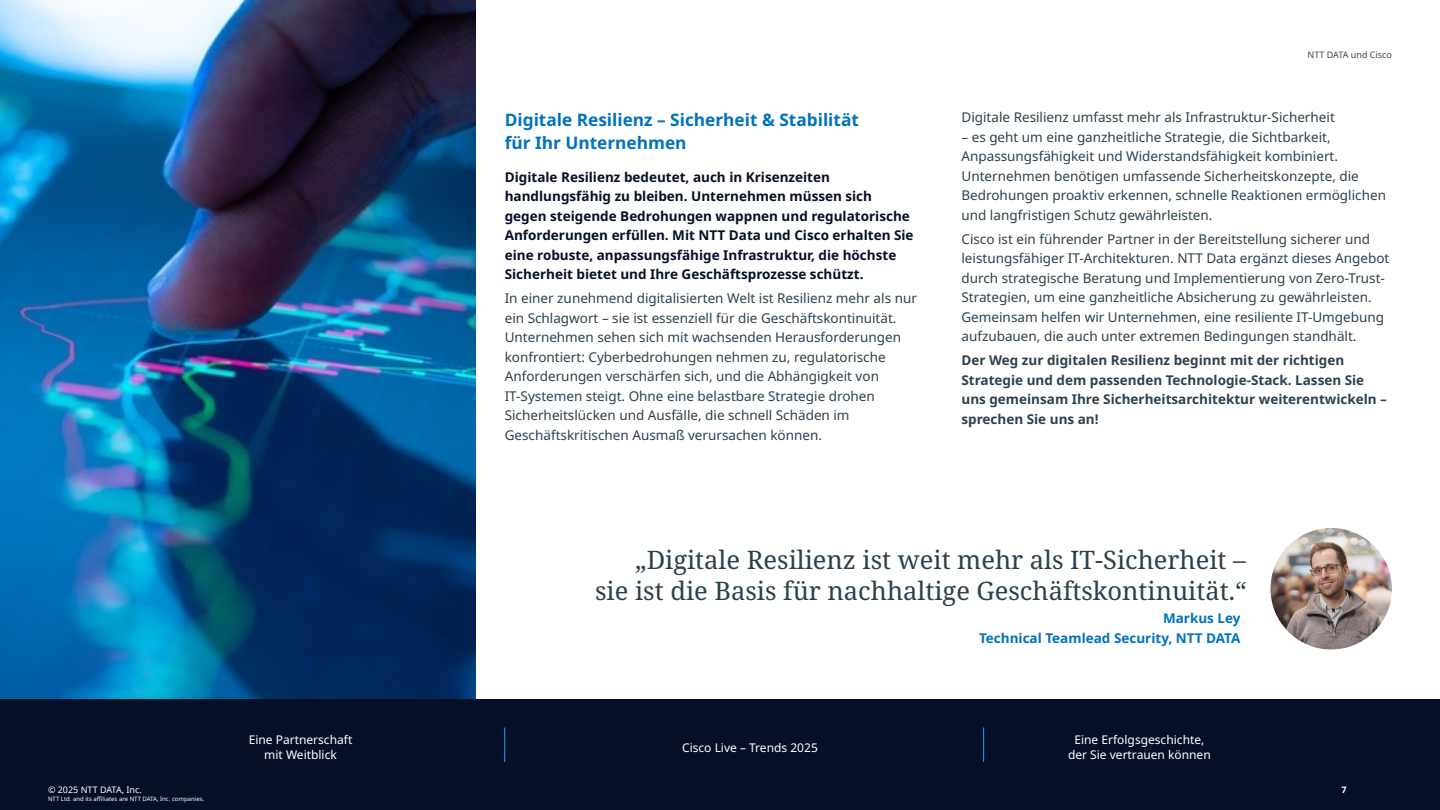
<style>
.page{position:relative;width:1440px;height:810px;background:#fff}
.page>*{position:absolute;margin:0;border:0;box-sizing:border-box;transform-origin:0 0}
.t1{font:25.5px/31.5px "Noto Serif";color:#2e404d;text-align:right}
.t2{font:700 17.25px/22.5px "Noto Sans";color:#0072bc}
.t3{font:13.5px/19.5px "Noto Sans";color:#2e404d}
.t4{font:700 13.5px/19.5px "Noto Sans";color:#070f26}
.t5{font:700 13.5px/19.5px "Noto Sans";color:#2e404d}
.t6{font:700 13.5px/19.5px "Noto Sans";color:#0072bc;text-align:right}
.t7{font:12px/15px "Noto Sans";color:#fff;text-align:center}
.t8{font:9px "Noto Sans";color:#fff}
.t9{font:9px "Noto Sans";color:#464547}
.t10{font:700 9px "Noto Sans";color:#fff}
.t11{font:6px "Noto Sans";color:#fff}
</style>
<div class="page">
<img style="left:1270px;top:528px;width:122px;height:122px;border-radius:61px">
<img style="left:0;top:0;width:475px;height:699px">
<div style="left:0;top:699px;width:1440px;height:111px;background:#070f26"></div>
<hr style="left:504px;top:728px;width:1px;height:34px;background:#19a3fc">
<hr style="left:983px;top:728px;width:1px;height:34px;background:#19a3fc">
<p class="t2" style="left:505px;top:109px;width:356px">Digitale Resilienz – Sicherheit &amp; Stabilität für Ihr Unternehmen</p>
<p class="t4" style="left:505px;top:168px;width:410px">Digitale Resilienz bedeutet, auch in Krisenzeiten handlungsfähig zu bleiben. Unternehmen müssen sich gegen steigende Bedrohungen wappnen und regulatorische Anforderungen erfüllen. Mit NTT Data und Cisco erhalten Sie eine robuste, anpassungsfähige Infrastruktur, die höchste Sicherheit bietet und Ihre Geschäftsprozesse schützt.</p>
<p class="t3" style="left:505px;top:289px;width:414px">In einer zunehmend digitalisierten Welt ist Resilienz mehr als nur ein Schlagwort – sie ist essenziell für die Geschäftskontinuität.<br>Unternehmen sehen sich mit wachsenden Herausforderungen konfrontiert: Cyberbedrohungen nehmen zu, regulatorische Anforderungen verschärfen sich, und die Abhängigkeit von IT-Systemen steigt. Ohne eine belastbare Strategie drohen Sicherheitslücken und Ausfälle, die schnell Schäden im Geschäftskritischen Ausmaß verursachen können.</p>
<p class="t9" style="left:1308px;top:49px;width:86px">NTT DATA und Cisco</p>
<p class="t3" style="left:961px;top:108px;width:375px">Digitale Resilienz umfasst mehr als Infrastruktur-Sicherheit</p>
<p class="t3" style="left:961px;top:127px;width:426px">– es geht um eine ganzheitliche Strategie, die Sichtbarkeit, Anpassungsfähigkeit und Widerstandsfähigkeit kombiniert.<br>Unternehmen benötigen umfassende Sicherheitskonzepte, die Bedrohungen proaktiv erkennen, schnelle Reaktionen ermöglichen und langfristigen Schutz gewährleisten.</p>
<p class="t3" style="left:961px;top:229px;width:429px">Cisco ist ein führender Partner in der Bereitstellung sicherer und leistungsfähiger IT-Architekturen. NTT Data ergänzt dieses Angebot durch strategische Beratung und Implementierung von Zero-Trust-Strategien, um eine ganzheitliche Absicherung zu gewährleisten.<br>Gemeinsam helfen wir Unternehmen, eine resiliente IT-Umgebung aufzubauen, die auch unter extremen Bedingungen standhält.</p>
<p class="t5" style="left:961px;top:351px;width:427px">Der Weg zur digitalen Resilienz beginnt mit der richtigen Strategie und dem passenden Technologie-Stack. Lassen Sie uns gemeinsam Ihre Sicherheitsarchitektur weiterentwickeln – sprechen Sie uns an!</p>
<h1 class="t1" style="left:595px;top:545px;width:653px">„Digitale Resilienz ist weit mehr als IT-Sicherheit –<br>sie ist die Basis für nachhaltige Geschäftskontinuität.“</h1>
<p class="t6" style="left:979px;top:609px;width:263px">Markus Ley<br>Technical Teamlead Security, NTT DATA</p>
<p class="t7" style="left:249px;top:732px;width:105px">Eine Partnerschaft mit Weitblick</p>
<p class="t7" style="left:682px;top:740px;width:137px">Cisco Live – Trends 2025</p>
<p class="t7" style="left:1068px;top:732px;width:144px">Eine Erfolgsgeschichte, der Sie vertrauen können</p>
<p class="t8" style="left:48px;top:785px;width:95px">© 2025 NTT DATA, Inc.</p>
<p class="t10" style="left:1342px;top:785px;width:7px">7</p>
<p class="t11" style="left:48px;top:795px;width:158px">NTT Ltd. and its affiliates are NTT DATA, Inc. companies.</p>
</div>
